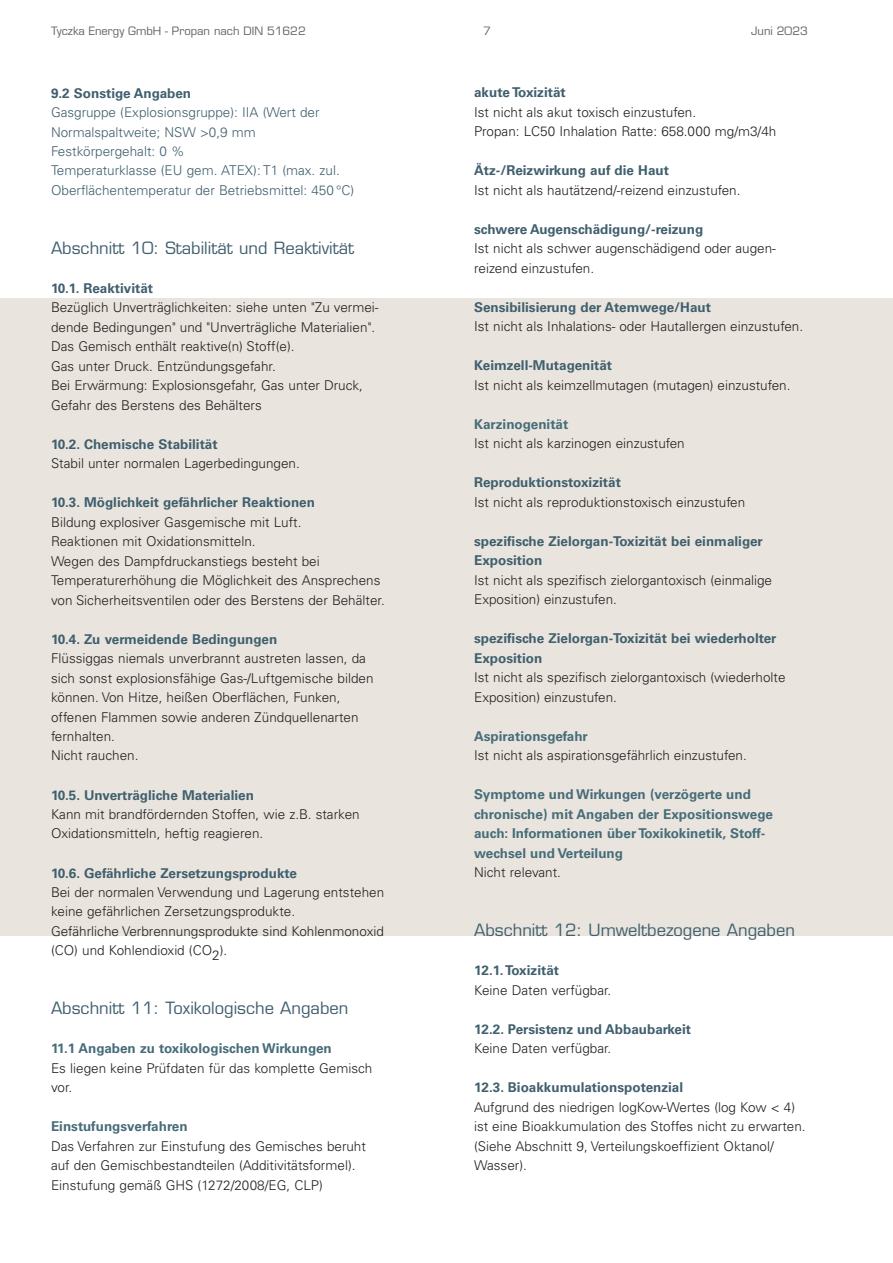
<style>
.page{position:relative;width:893px;height:1263px;background:#fff}
.page>*{position:absolute;margin:0;border:0;box-sizing:border-box;transform-origin:0 0}
.t1{font:16.5px "Eurostile";color:#405f6e}
.t2{font:300 13.5px/19.5px "Univers LT Pro 45";color:#231f20}
.t3{font:700 13.5px/19.5px "Univers LT Pro 65";color:#405f6e}
.t4{font:700 13.5px/19.5px "Univers LT Pro 65";color:#476c79}
.t5{font:300 13.5px/19.5px "Univers LT Pro 45";color:#405f6e}
.t6{font:11.25px "Eurostile";color:#636366}
</style>
<div class="page">
<div style="left:0;top:298px;width:893px;height:637px;background:#e9e5de"></div>
<p class="t6" style="left:51px;top:24px;width:256px">Tyczka Energy GmbH - Propan nach DIN 51622</p>
<p class="t6" style="left:483px;top:24px;width:9px">7</p>
<p class="t6" style="left:751px;top:24px;width:58px">Juni 2023</p>
<p class="t3" style="left:51px;top:82px;width:142px">9.2 Sonstige Angaben</p>
<p class="t5" style="left:51px;top:102px;width:305px">Gasgruppe (Explosionsgruppe): IIA (Wert der Normalspaltweite; NSW &gt;0,9 mm Festkörpergehalt: 0 %<br>Temperaturklasse (EU gem. ATEX): T1 (max. zul.<br>Oberflächentemperatur der Betriebsmittel: 450 °C)</p>
<p class="t1" style="left:51px;top:238px;width:305px">Abschnitt 10: Stabilität und Reaktivität</p>
<p class="t3" style="left:51px;top:277px;width:104px">10.1. Reaktivität</p>
<p class="t2" style="left:51px;top:297px;width:329px">Bezüglich Unverträglichkeiten: siehe unten "Zu vermei&shy;dende Bedingungen" und "Unverträgliche Materialien".<br>Das Gemisch enthält reaktive(n) Stoff(e).<br>Gas unter Druck. Entzündungsgefahr.<br>Bei Erwärmung: Explosionsgefahr, Gas unter Druck, Gefahr des Berstens des Behälters</p>
<p class="t3" style="left:51px;top:433px;width:168px">10.2. Chemische Stabilität</p>
<p class="t2" style="left:51px;top:453px;width:250px">Stabil unter normalen Lagerbedingungen.</p>
<p class="t3" style="left:51px;top:492px;width:265px">10.3. Möglichkeit gefährlicher Reaktionen</p>
<p class="t2" style="left:51px;top:512px;width:335px">Bildung explosiver Gasgemische mit Luft.<br>Reaktionen mit Oxidationsmitteln.<br>Wegen des Dampfdruckanstiegs besteht bei Temperaturerhöhung die Möglichkeit des Ansprechens von Sicherheitsventilen oder des Berstens der Behälter.</p>
<p class="t3" style="left:51px;top:628px;width:228px">10.4. Zu vermeidende Bedingungen</p>
<p class="t2" style="left:51px;top:648px;width:324px">Flüssiggas niemals unverbrannt austreten lassen, da sich sonst explosionsfähige Gas-/Luftgemische bilden können. Von Hitze, heißen Oberflächen, Funken, offenen Flammen sowie anderen Zündquellenarten fernhalten.<br>Nicht rauchen.</p>
<p class="t3" style="left:51px;top:784px;width:205px">10.5. Unverträgliche Materialien</p>
<p class="t2" style="left:51px;top:804px;width:310px">Kann mit brandfördernden Stoffen, wie z.B. starken<br>Oxidationsmitteln, heftig reagieren.</p>
<p class="t3" style="left:51px;top:862px;width:247px">10.6. Gefährliche Zersetzungsprodukte</p>
<p class="t2" style="left:51px;top:882px;width:335px">Bei der normalen Verwendung und Lagerung entstehen keine gefährlichen Zersetzungsprodukte.<br>Gefährliche Verbrennungsprodukte sind Kohlenmonoxid (CO) und Kohlendioxid (CO2).</p>
<p class="t1" style="left:51px;top:998px;width:299px">Abschnitt 11: Toxikologische Angaben</p>
<p class="t4" style="left:51px;top:1038px;width:282px">11.1 Angaben zu toxikologischen Wirkungen</p>
<p class="t2" style="left:51px;top:1058px;width:323px">Es liegen keine Prüfdaten für das komplette Gemisch vor.</p>
<p class="t4" style="left:51px;top:1116px;width:138px">Einstufungsverfahren</p>
<p class="t2" style="left:51px;top:1136px;width:316px">Das Verfahren zur Einstufung des Gemisches beruht auf den Gemischbestandteilen (Additivitätsformel).<br>Einstufung gemäß GHS (1272/2008/EG, CLP)</p>
<p class="t3" style="left:474px;top:82px;width:93px">akute Toxizität</p>
<p class="t2" style="left:474px;top:102px;width:304px">Ist nicht als akut toxisch einzustufen.<br>Propan: LC50 Inhalation Ratte: 658.000 mg/m3/4h</p>
<p class="t3" style="left:474px;top:160px;width:196px">Ätz-/Reizwirkung auf die Haut</p>
<p class="t2" style="left:474px;top:180px;width:268px">Ist nicht als hautätzend/-reizend einzustufen.</p>
<p class="t3" style="left:474px;top:219px;width:231px">schwere Augenschädigung/-reizung</p>
<p class="t2" style="left:474px;top:239px;width:303px">Ist nicht als schwer augenschädigend oder augen&shy;reizend einzustufen.</p>
<p class="t3" style="left:474px;top:297px;width:238px">Sensibilisierung der Atemwege/Haut</p>
<p class="t2" style="left:474px;top:317px;width:330px">Ist nicht als Inhalations- oder Hautallergen einzustufen.</p>
<p class="t3" style="left:474px;top:355px;width:140px">Keimzell-Mutagenität</p>
<p class="t2" style="left:474px;top:375px;width:318px">Ist nicht als keimzellmutagen (mutagen) einzustufen.</p>
<p class="t4" style="left:474px;top:414px;width:96px">Karzinogenität</p>
<p class="t2" style="left:474px;top:434px;width:212px">Ist nicht als karzinogen einzustufen</p>
<p class="t3" style="left:474px;top:472px;width:148px">Reproduktionstoxizität</p>
<p class="t2" style="left:474px;top:492px;width:273px">Ist nicht als reproduktionstoxisch einzustufen</p>
<p class="t3" style="left:474px;top:531px;width:290px">spezifische Zielorgan-Toxizität bei einmaliger<br>Exposition</p>
<p class="t2" style="left:474px;top:570px;width:299px">Ist nicht als spezifisch zielorgantoxisch (einmalige<br>Exposition) einzustufen.</p>
<p class="t3" style="left:474px;top:628px;width:304px">spezifische Zielorgan-Toxizität bei wiederholter<br>Exposition</p>
<p class="t2" style="left:474px;top:668px;width:313px">Ist nicht als spezifisch zielorgantoxisch (wiederholte<br>Exposition) einzustufen.</p>
<p class="t4" style="left:474px;top:726px;width:115px">Aspirationsgefahr</p>
<p class="t2" style="left:474px;top:746px;width:274px">Ist nicht als aspirationsgefährlich einzustufen.</p>
<p class="t4" style="left:474px;top:784px;width:300px">Symptome und Wirkungen (verzögerte und chronische) mit Angaben der Expositionswege auch: Informationen über Toxikokinetik, Stoff&shy;wechsel und Verteilung</p>
<p class="t2" style="left:474px;top:862px;width:88px">Nicht relevant.</p>
<p class="t1" style="left:474px;top:920px;width:322px">Abschnitt 12: Umweltbezogene Angaben</p>
<p class="t3" style="left:474px;top:960px;width:86px">12.1. Toxizität</p>
<p class="t2" style="left:474px;top:980px;width:139px">Keine Daten verfügbar.</p>
<p class="t3" style="left:474px;top:1018px;width:218px">12.2. Persistenz und Abbaubarkeit</p>
<p class="t2" style="left:474px;top:1038px;width:139px">Keine Daten verfügbar.</p>
<p class="t3" style="left:474px;top:1077px;width:211px">12.3. Bioakkumulationspotenzial</p>
<p class="t2" style="left:474px;top:1097px;width:333px">Aufgrund des niedrigen logKow-Wertes (log Kow &lt; 4) ist eine Bioakkumulation des Stoffes nicht zu erwarten. (Siehe Abschnitt 9, Verteilungskoeffizient Oktanol/ Wasser).</p>
</div>
